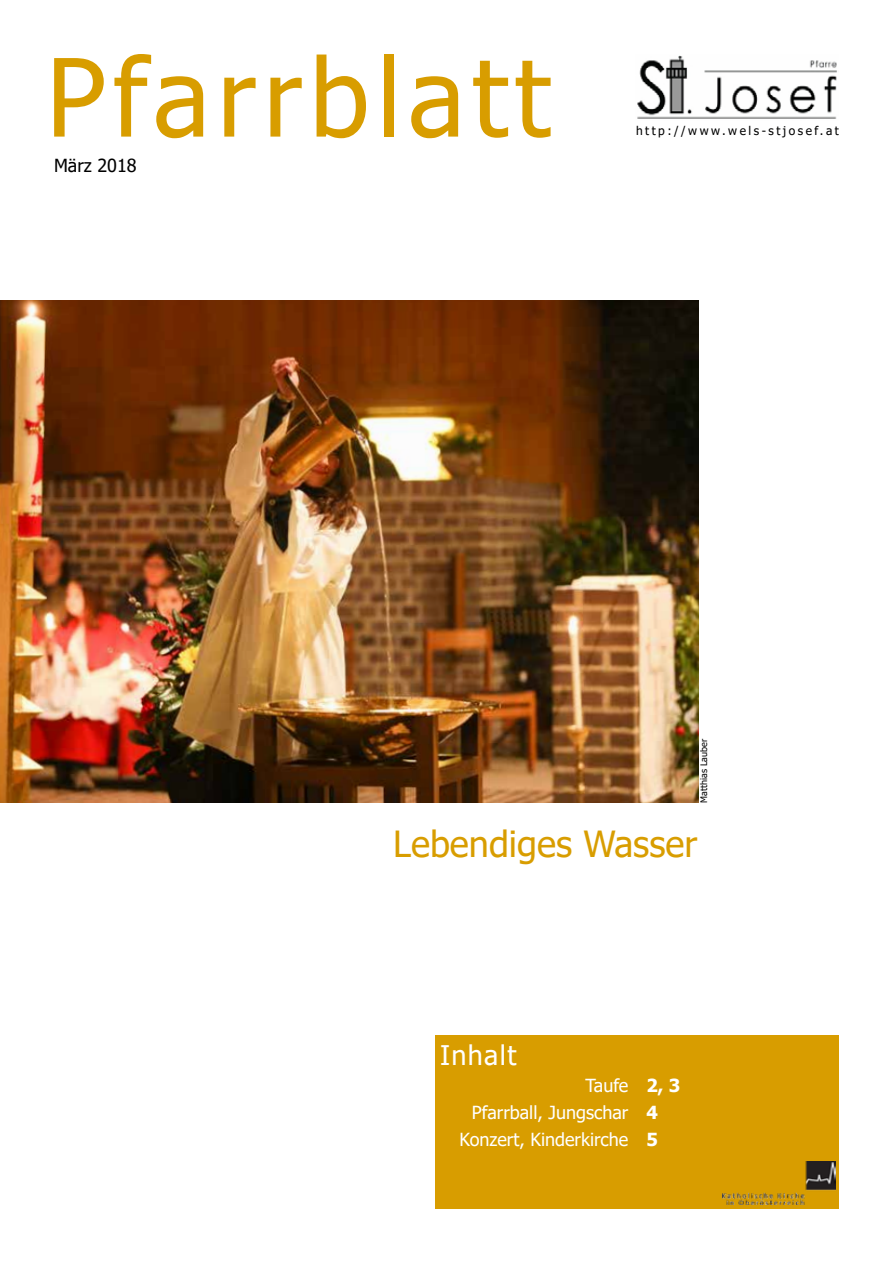
<style>
.page{position:relative;width:893px;height:1263px;background:#fff}
.page>*{position:absolute;margin:0;border:0;box-sizing:border-box;transform-origin:0 0}
.t1{font:108px "Tahoma";letter-spacing:.065em;color:#d89d00}
.t2{font:36px "Tahoma";color:#d89d00}
.t3{font:27px "Tahoma";letter-spacing:.05em;color:#fff}
.t4{font:18px/27px "Tahoma";color:#fff;text-align:right}
.t5{font:18px "Tahoma";color:#000}
.t6{font:700 18px/27px "Tahoma";color:#fff}
.t7{font:12px "Tahoma";letter-spacing:.21em;color:#000}
.t8{font:9px "Tahoma";color:#000}
</style>
<div class="page">
<img style="left:637px;top:55px;width:200px;height:64px">
<div style="left:436px;top:1035px;width:403px;height:174px;background:#d89d00"></div>
<img style="left:723px;top:1161px;width:112px;height:43px">
<img style="left:0;top:301px;width:699px;height:502px">
<h1 class="t1" style="left:46px;top:25px;width:506px">Pfarrblatt</h1>
<p class="t5" style="left:54px;top:154px;width:84px">März 2018</p>
<p class="t7" style="left:636px;top:123px;width:204px">http://www.wels-stjosef.at</p>
<p class="t8" style="left:698px;top:803px;width:65px;rotate:-90deg">Matthias Lauber</p>
<h2 class="t2" style="left:393px;top:819px;width:306px">Lebendiges Wasser</h2>
<h3 class="t3" style="left:440px;top:1037px;width:78px">Inhalt</h3>
<p class="t4" style="left:460px;top:1072px;width:170px">Taufe<br>Pfarrball, Jungschar<br>Konzert, Kinderkirche</p>
<p class="t6" style="left:646px;top:1072px;width:35px">2, 3<br>4<br>5</p>
</div>
